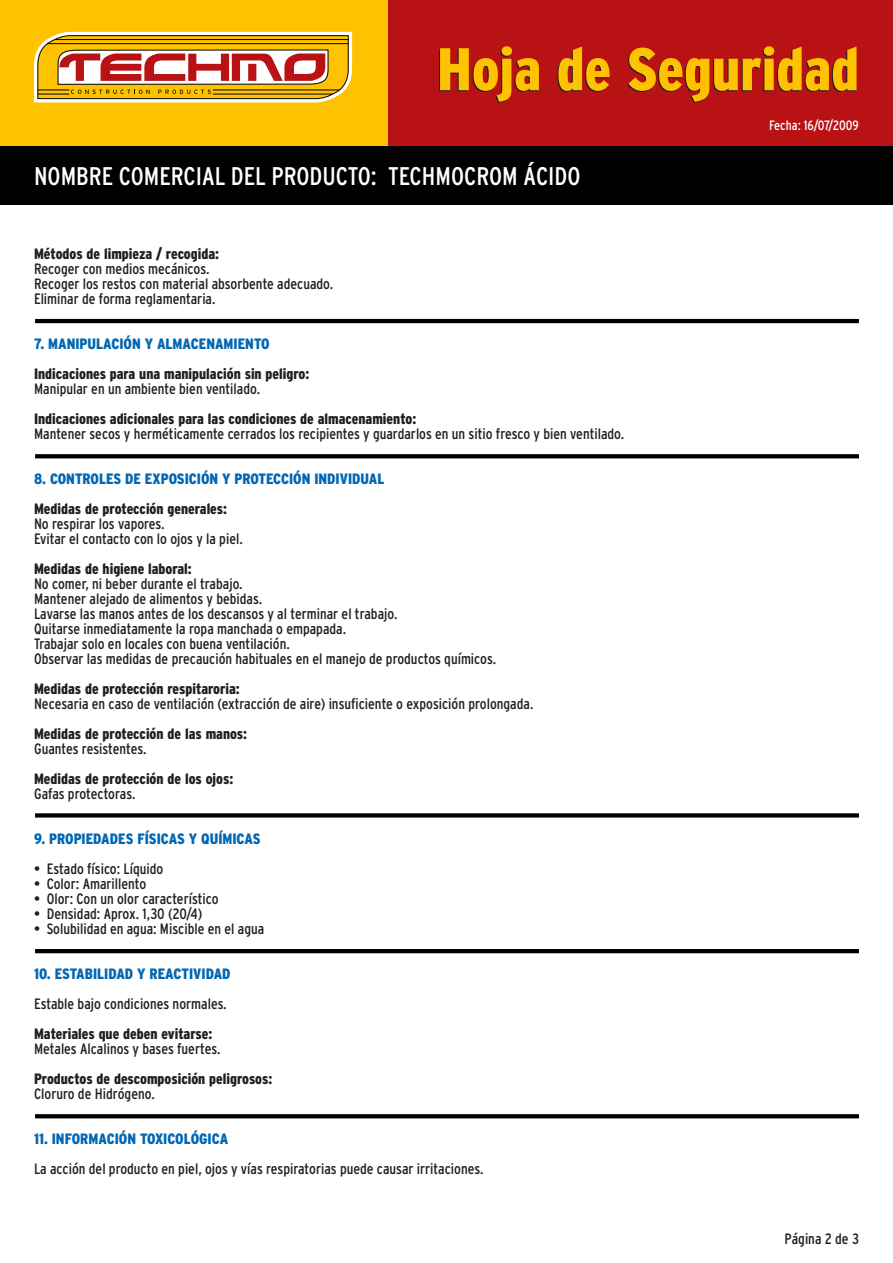
<style>
.page{position:relative;width:893px;height:1263px;background:#fff}
.page>*{position:absolute;margin:0;border:0;box-sizing:border-box;transform-origin:0 0}
.t1{font:900 condensed 60px "Interstate";color:#ffc200}
.t2{font:condensed 25.5px "Interstate";color:#fff}
.general{font:condensed 15px "Interstate";color:#231f20}
.general-2{font:900 condensed 15px "Interstate";color:#231f20}
.ladillo_azul{font:900 condensed 15px "Interstate";color:#0166b3}
.viñetas{font:condensed 15px "Interstate";color:#231f20}
.t3{font:condensed 13.5px "Interstate";color:#fff}
</style>
<div class="page">
<div style="left:0;top:104px;width:892px;height:101px;background:#000"></div>
<div style="left:0;top:0;width:892px;height:145px;background:#ffc200"></div>
<div style="left:388px;top:0;width:504px;height:145px;background:#b81214"></div>
<svg style="left:34px;top:31px;width:319px;height:72px"></svg>
<hr style="left:35px;top:319px;width:824px;height:4px;background:#000">
<svg style="left:35px;top:454px;width:824px;height:4px;background:#0a0a0a"></svg>
<svg style="left:35px;top:813px;width:824px;height:4px;background:#141414"></svg>
<hr style="left:35px;top:949px;width:824px;height:4px;background:#000">
<svg style="left:35px;top:1114px;width:824px;height:4px;background:#0a0a0a"></svg>
<h1 class="t1" style="left:437px;top:36px;width:423px">Hoja de Seguridad</h1>
<h2 class="t2" style="left:34px;top:162px;width:548px">NOMBRE COMERCIAL DEL PRODUCTO: TECHMOCROM ÁCIDO</h2>
<p class="general-2" style="left:34px;top:245px;width:187px">Métodos de limpieza / recogida:</p>
<p class="general" style="left:34px;top:260px;width:177px">Recoger con medios mecánicos.</p>
<p class="general" style="left:34px;top:275px;width:301px">Recoger los restos con material absorbente adecuado.</p>
<p class="general" style="left:34px;top:290px;width:183px">Eliminar de forma reglamentaria.</p>
<p class="ladillo_azul" style="left:34px;top:335px;width:237px">7. MANIPULACIÓN Y ALMACENAMIENTO</p>
<p class="general-2" style="left:34px;top:365px;width:277px">Indicaciones para una manipulación sin peligro:</p>
<p class="general" style="left:34px;top:380px;width:228px">Manipular en un ambiente bien ventilado.</p>
<p class="general-2" style="left:34px;top:410px;width:384px">Indicaciones adicionales para las condiciones de almacenamiento:</p>
<p class="general" style="left:34px;top:425px;width:592px">Mantener secos y herméticamente cerrados los recipientes y guardarlos en un sitio fresco y bien ventilado.</p>
<p class="ladillo_azul" style="left:34px;top:470px;width:352px">8. CONTROLES DE EXPOSICIÓN Y PROTECCIÓN INDIVIDUAL</p>
<p class="general-2" style="left:34px;top:500px;width:195px">Medidas de protección generales:</p>
<p class="general" style="left:34px;top:515px;width:132px">No respirar los vapores.</p>
<p class="general" style="left:34px;top:530px;width:210px">Evitar el contacto con lo ojos y la piel.</p>
<p class="general-2" style="left:34px;top:560px;width:159px">Medidas de higiene laboral:</p>
<p class="general" style="left:34px;top:575px;width:210px">No comer, ni beber durante el trabajo.</p>
<p class="general" style="left:34px;top:590px;width:230px">Mantener alejado de alimentos y bebidas.</p>
<p class="general" style="left:34px;top:605px;width:365px">Lavarse las manos antes de los descansos y al terminar el trabajo.</p>
<p class="general" style="left:34px;top:620px;width:314px">Quitarse inmediatamente la ropa manchada o empapada.</p>
<p class="general" style="left:34px;top:635px;width:257px">Trabajar solo en locales con buena ventilación.</p>
<p class="general" style="left:34px;top:650px;width:464px">Observar las medidas de precaución habituales en el manejo de productos químicos.</p>
<p class="general-2" style="left:34px;top:680px;width:207px">Medidas de protección respitaroria:</p>
<p class="general" style="left:34px;top:695px;width:501px">Necesaria en caso de ventilación (extracción de aire) insuficiente o exposición prolongada.</p>
<p class="general-2" style="left:34px;top:725px;width:215px">Medidas de protección de las manos:</p>
<p class="general" style="left:34px;top:740px;width:114px">Guantes resistentes.</p>
<p class="general-2" style="left:34px;top:770px;width:201px">Medidas de protección de los ojos:</p>
<p class="general" style="left:34px;top:785px;width:103px">Gafas protectoras.</p>
<p class="ladillo_azul" style="left:34px;top:830px;width:228px">9. PROPIEDADES FÍSICAS Y QUÍMICAS</p>
<p class="viñetas" style="left:34px;top:860px;width:131px">• Estado físico: Líquido</p>
<p class="viñetas" style="left:34px;top:875px;width:114px">• Color: Amarillento</p>
<p class="viñetas" style="left:34px;top:890px;width:186px">• Olor: Con un olor característico</p>
<p class="viñetas" style="left:34px;top:905px;width:170px">• Densidad: Aprox. 1,30 (20/4)</p>
<p class="viñetas" style="left:34px;top:920px;width:232px">• Solubilidad en agua: Miscible en el agua</p>
<p class="ladillo_azul" style="left:34px;top:965px;width:198px">10. ESTABILIDAD Y REACTIVIDAD</p>
<p class="general" style="left:34px;top:995px;width:194px">Estable bajo condiciones normales.</p>
<p class="general-2" style="left:34px;top:1025px;width:180px">Materiales que deben evitarse:</p>
<p class="general" style="left:34px;top:1040px;width:188px">Metales Alcalinos y bases fuertes.</p>
<p class="general-2" style="left:34px;top:1070px;width:240px">Productos de descomposición peligrosos:</p>
<p class="general" style="left:34px;top:1085px;width:122px">Cloruro de Hidrógeno.</p>
<p class="ladillo_azul" style="left:34px;top:1130px;width:196px">11. INFORMACIÓN TOXICOLÓGICA</p>
<p class="general" style="left:34px;top:1160px;width:451px">La acción del producto en piel, ojos y vías respiratorias puede causar irritaciones.</p>
<p class="t3" style="left:769px;top:117px;width:91px">Fecha: 16/07/2009</p>
<p class="general" style="left:785px;top:1230px;width:76px">Página 2 de 3</p>
</div>
